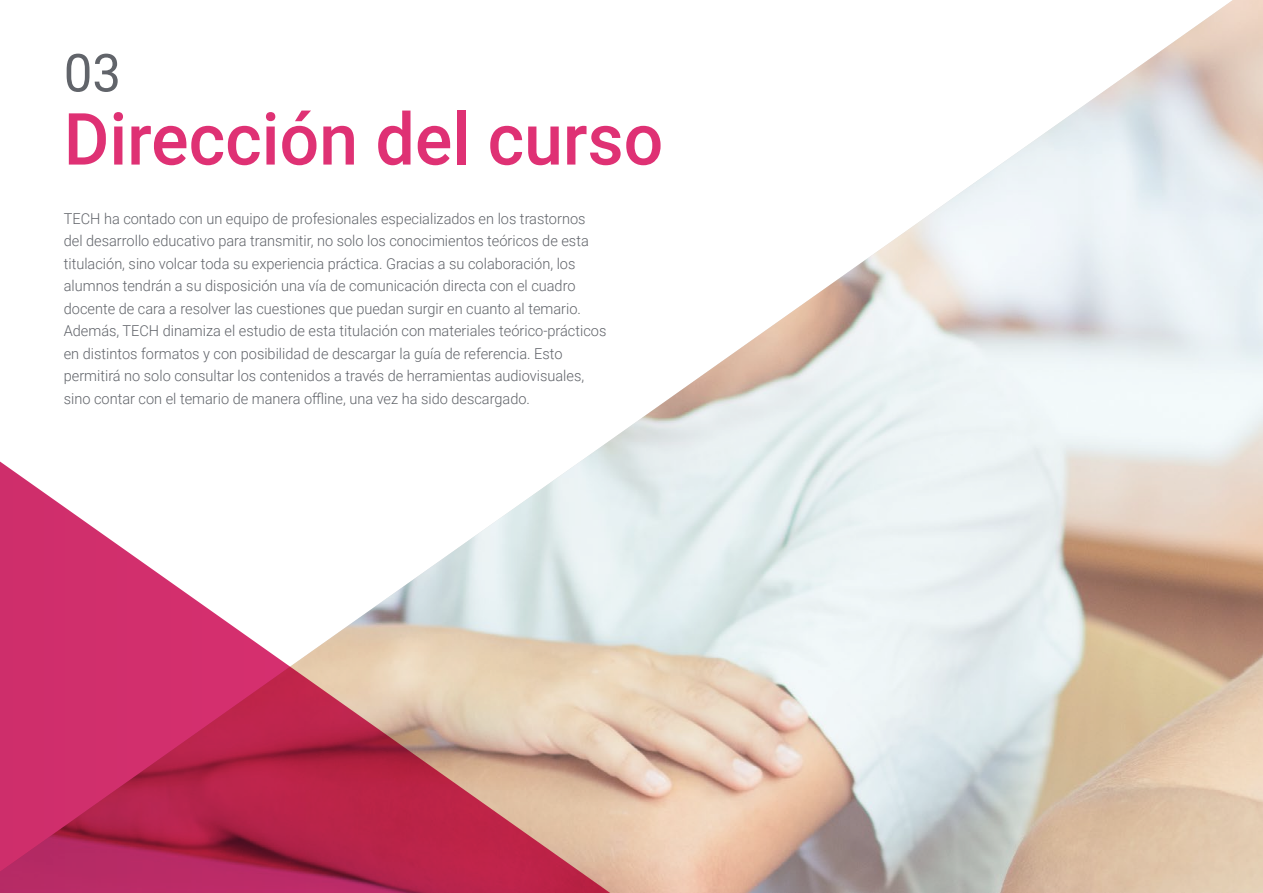
<style>
.page{position:relative;width:1263px;height:893px;background:#fff}
.page>*{position:absolute;margin:0;border:0;box-sizing:border-box;transform-origin:0 0}
.t1{font:500 72px "Roboto";color:#df3174}
.t2{font:52.5px "Roboto";color:#61646a}
.t3{font:300 15px/22.5px "Roboto";color:#61646a}
</style>
<div class="page">
<img style="left:602px;top:0;width:661px;height:893px">
<svg style="left:0;top:446px;width:640px;height:447px"></svg>
<h2 class="t2" style="left:64px;top:36px;width:59px">03</h2>
<h1 class="t1" style="left:64px;top:89px;width:601px">Dirección del curso</h1>
<p class="t3" style="left:64px;top:207px;width:544px">TECH ha contado con un equipo de profesionales especializados en los trastornos del desarrollo educativo para transmitir, no solo los conocimientos teóricos de esta titulación, sino volcar toda su experiencia práctica. Gracias a su colaboración, los alumnos tendrán a su disposición una vía de comunicación directa con el cuadro docente de cara a resolver las cuestiones que puedan surgir en cuanto al temario.<br>Además, TECH dinamiza el estudio de esta titulación con materiales teórico-prácticos en distintos formatos y con posibilidad de descargar la guía de referencia. Esto permitirá no solo consultar los contenidos a través de herramientas audiovisuales, sino contar con el temario de manera offline, una vez ha sido descargado.</p>
</div>
